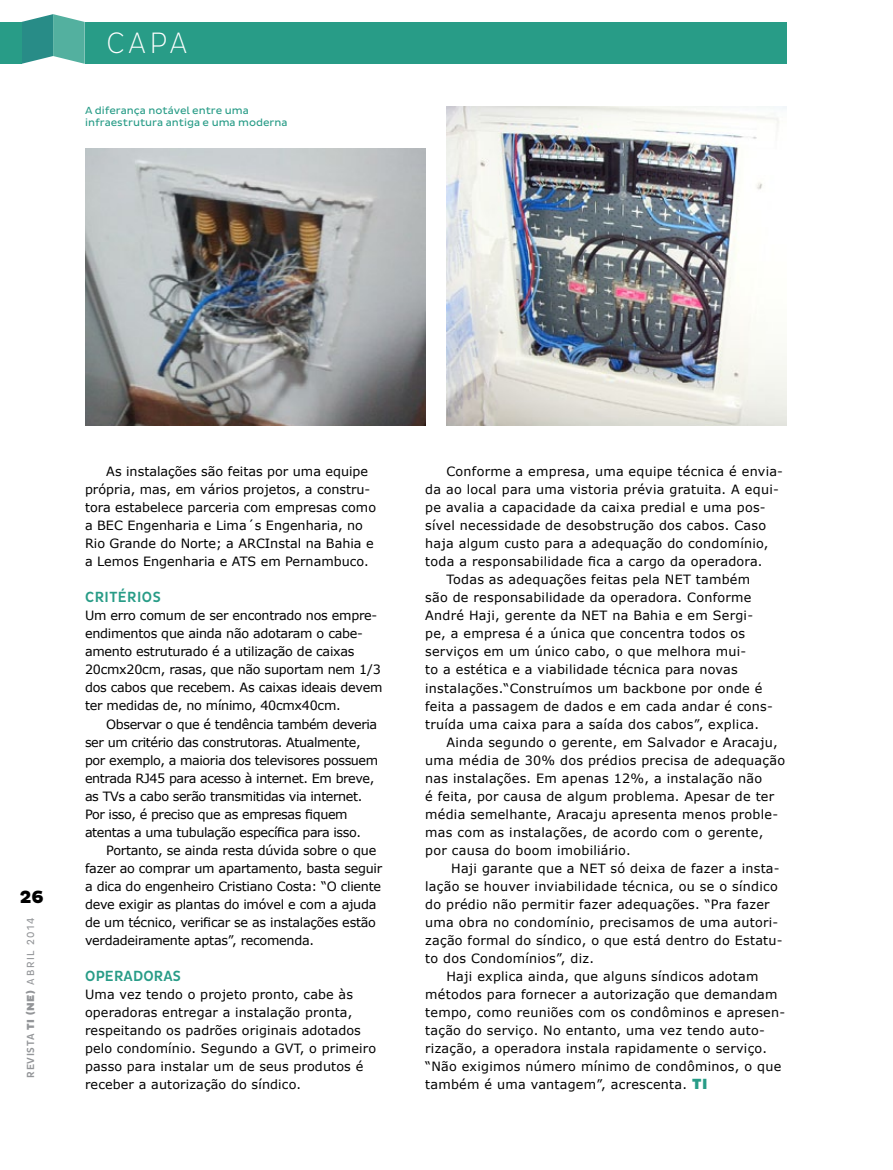
<style>
.page{position:relative;width:893px;height:1170px;background:#fff}
.page>*{position:absolute;margin:0;border:0;box-sizing:border-box;transform-origin:0 0}
.t1{font:300 30px "Pluto Sans Cond Ex";color:#fff}
.t2{font:800 18px "Pluto Sans";color:#000}
.t3{font:500 15px "Pluto Sans Cond";letter-spacing:.025em;color:#289c87}
.t4{font:12.75px/18px "Verdana";letter-spacing:.02em;color:#000}
.t5{font:12.75px/18px "Verdana";letter-spacing:-.02em;color:#000}
.t6{font:12.75px/18px "Verdana";letter-spacing:-.03em;color:#000}
.t7{font:12.75px/18px "Verdana";color:#000}
.t8{font:10.5px/12px "Pluto Sans";color:#289c87}
.t9{font:10.5px "Pluto Sans Cond";letter-spacing:.165em;color:#939598}
.s1{font-weight:500}
.s2{font-family:"Pluto Sans";font-weight:900}
.s3{font-family:"Pluto Sans";font-weight:900;font-size:15px;color:#289c87}
</style>
<div class="page">
<div style="left:85px;top:22px;width:702px;height:42px;background:#289c87"></div>
<svg style="left:21px;top:14px;width:64px;height:50px;background:#5daea4"></svg>
<div style="left:0;top:22px;width:21px;height:42px;background:#289c87"></div>
<img style="left:85px;top:149px;width:340px;height:276px">
<img style="left:446px;top:106px;width:341px;height:319px">
<h1 class="t1" style="left:107px;top:26px;width:83px">CAPA</h1>
<p class="t8" style="left:85px;top:105px;width:204px">A diferança notável entre uma infraestrutura antiga e uma moderna</p>
<h2 class="t2" style="left:20px;top:886px;width:25px">26</h2>
<p class="t9" style="left:25px;top:1077px;width:162px;rotate:-90deg"><span class="s1">REVISTA</span> <span class="s2">TI (NE)</span> abril 2014</p>
<p class="t7" style="left:85px;top:462px;width:293px;text-indent:21px">As instalações são feitas por uma equipe própria, mas, em vários projetos, a constru&shy;tora estabelece parceria com empresas como a BEC Engenharia e Lima´s Engenharia, no Rio Grande do Norte; a ARCInstal na Bahia e a Lemos Engenharia e ATS em Pernambuco.</p>
<p class="t3" style="left:85px;top:588px;width:77px">CRITÉRIOS</p>
<p class="t5" style="left:85px;top:606px;width:299px">Um erro comum de ser encontrado nos empre&shy;endimentos que ainda não adotaram o cabe&shy;amento estruturado é a utilização de caixas 20cmx20cm, rasas, que não suportam nem 1/3 dos cabos que recebem. As caixas ideais devem ter medidas de, no mínimo, 40cmx40cm.</p>
<p class="t6" style="left:85px;top:714px;width:295px;text-indent:21px">Observar o que é tendência também deveria ser um critério das construtoras. Atualmente, por exemplo, a maioria dos televisores possuem entrada RJ45 para acesso à internet. Em breve, as TVs a cabo serão transmitidas via internet.<br>Por isso, é preciso que as empresas fiquem atentas a uma tubulação específica para isso.</p>
<p class="t5" style="left:85px;top:840px;width:299px;text-indent:21px">Portanto, se ainda resta dúvida sobre o que fazer ao comprar um apartamento, basta seguir a dica do engenheiro Cristiano Costa: “O cliente deve exigir as plantas do imóvel e com a ajuda de um técnico, verificar se as instalações estão verdadeiramente aptas”, recomenda.</p>
<p class="t3" style="left:85px;top:966px;width:97px">OPERADORAS</p>
<p class="t4" style="left:85px;top:984px;width:293px">Uma vez tendo o projeto pronto, cabe às operadoras entregar a instalação pronta, respeitando os padrões originais adotados pelo condomínio. Segundo a GVT, o primeiro passo para instalar um de seus produtos é receber a autorização do síndico.</p>
<p class="t4" style="left:446px;top:462px;width:338px">Conforme a empresa, uma equipe técnica é envia-</p>
<p class="t4" style="left:425px;top:480px;width:355px">da ao local para uma vistoria prévia gratuita. A equi-</p>
<p class="t4" style="left:425px;top:498px;width:342px">pe avalia a capacidade da caixa predial e uma pos-</p>
<p class="t4" style="left:425px;top:516px;width:342px">sível necessidade de desobstrução dos cabos. Caso</p>
<p class="t4" style="left:425px;top:534px;width:345px">haja algum custo para a adequação do condomínio,</p>
<p class="t4" style="left:425px;top:552px;width:339px">toda a responsabilidade fica a cargo da operadora.</p>
<p class="t4" style="left:446px;top:570px;width:305px">Todas as adequações feitas pela NET também</p>
<p class="t4" style="left:425px;top:588px;width:328px">são de responsabilidade da operadora. Conforme</p>
<p class="t4" style="left:425px;top:606px;width:329px">André Haji, gerente da NET na Bahia e em Sergi-</p>
<p class="t4" style="left:425px;top:624px;width:321px">pe, a empresa é a única que concentra todos os</p>
<p class="t4" style="left:425px;top:642px;width:323px">serviços em um único cabo, o que melhora mui-</p>
<p class="t4" style="left:425px;top:660px;width:314px">to a estética e a viabilidade técnica para novas</p>
<p class="t4" style="left:425px;top:678px;width:339px">instalações.“Construímos um backbone por onde é</p>
<p class="t4" style="left:425px;top:696px;width:349px">feita a passagem de dados e em cada andar é cons-</p>
<p class="t4" style="left:425px;top:714px;width:335px">truída uma caixa para a saída dos cabos”, explica.</p>
<p class="t4" style="left:446px;top:732px;width:333px">Ainda segundo o gerente, em Salvador e Aracaju,</p>
<p class="t4" style="left:425px;top:750px;width:361px">uma média de 30% dos prédios precisa de adequação</p>
<p class="t4" style="left:425px;top:768px;width:338px">nas instalações. Em apenas 12%, a instalação não</p>
<p class="t4" style="left:425px;top:786px;width:350px">é feita, por causa de algum problema. Apesar de ter</p>
<p class="t4" style="left:425px;top:804px;width:354px">média semelhante, Aracaju apresenta menos proble-</p>
<p class="t4" style="left:425px;top:822px;width:340px">mas com as instalações, de acordo com o gerente,</p>
<p class="t4" style="left:425px;top:840px;width:207px">por causa do boom imobiliário.</p>
<p class="t4" style="left:451px;top:858px;width:330px">Haji garante que a NET só deixa de fazer a insta-</p>
<p class="t4" style="left:425px;top:876px;width:354px">lação se houver inviabilidade técnica, ou se o síndico</p>
<p class="t4" style="left:425px;top:894px;width:346px">do prédio não permitir fazer adequações. “Pra fazer</p>
<p class="t4" style="left:425px;top:912px;width:355px">uma obra no condomínio, precisamos de uma autori-</p>
<p class="t4" style="left:425px;top:930px;width:359px">zação formal do síndico, o que está dentro do Estatu-</p>
<p class="t4" style="left:425px;top:948px;width:170px">to dos Condomínios”, diz.</p>
<p class="t4" style="left:446px;top:966px;width:313px">Haji explica ainda, que alguns síndicos adotam</p>
<p class="t4" style="left:425px;top:984px;width:354px">métodos para fornecer a autorização que demandam</p>
<p class="t4" style="left:425px;top:1002px;width:361px">tempo, como reuniões com os condôminos e apresen-</p>
<p class="t4" style="left:425px;top:1020px;width:341px">tação do serviço. No entanto, uma vez tendo auto-</p>
<p class="t4" style="left:425px;top:1038px;width:343px">rização, a operadora instala rapidamente o serviço.</p>
<p class="t4" style="left:425px;top:1056px;width:357px">“Não exigimos número mínimo de condôminos, o que</p>
<p class="t4" style="left:425px;top:1074px;width:284px">também é uma vantagem”, acrescenta. <span class="s3">TI</span></p>
</div>
